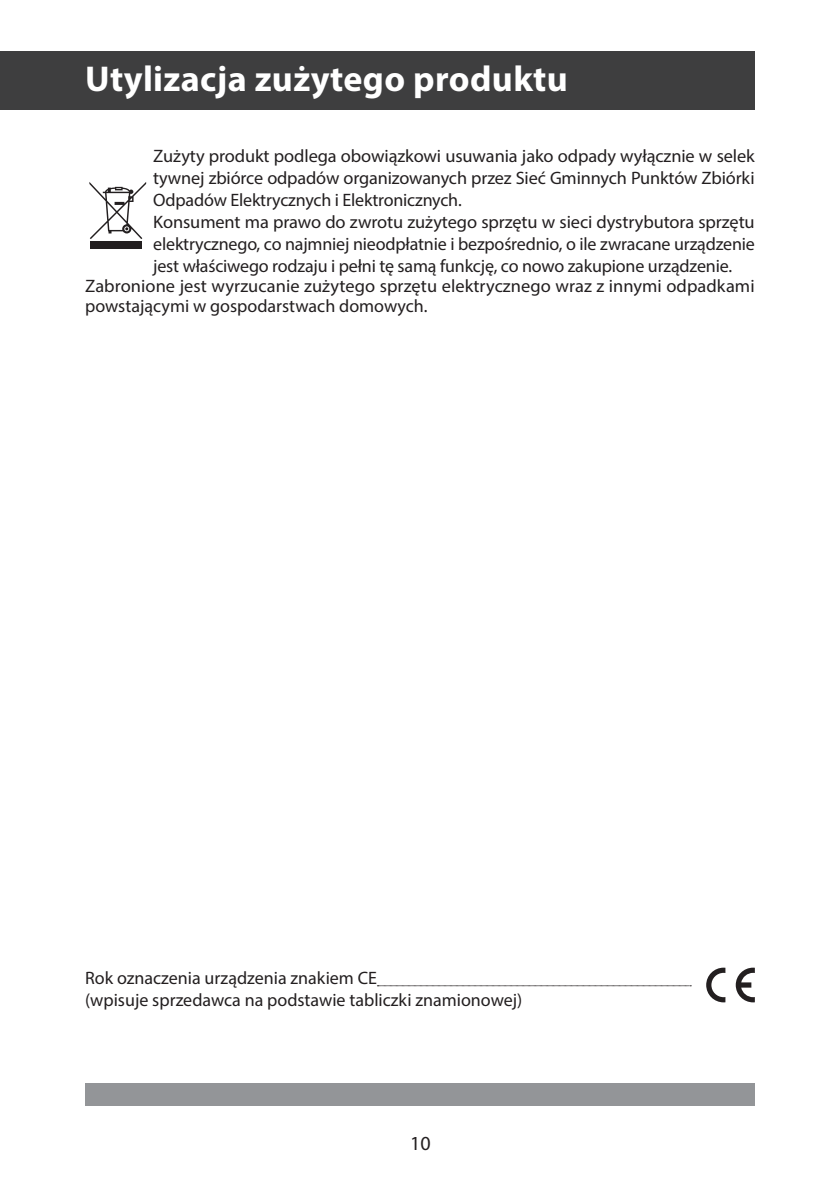
<style>
.page{position:relative;width:840px;height:1191px;background:#fff}
.page>*{position:absolute;margin:0;border:0;box-sizing:border-box;transform-origin:0 0}
.Srodtyt_2_Lewy{font:700 36px "Myriad Pro";letter-spacing:.01em;color:#fff}
.t1{font:20px "Myriad Pro";color:#231f20}
.Tekst_wciecie{font:18px/22px "Myriad Pro";letter-spacing:-.01em;color:#231f20;text-align:justify}
.Tekst{font:18px/20px "Myriad Pro";letter-spacing:.005em;color:#231f20}
</style>
<div class="page">
<div style="left:85px;top:1083px;width:669px;height:23px;background:#939598"></div>
<div style="left:0;top:51px;width:754px;height:59px;background:#3e3e3f"></div>
<svg style="left:89px;top:182px;width:57px;height:57px"></svg>
<div style="left:90px;top:242px;width:51px;height:7px;background:#231f20"></div>
<svg style="left:377px;top:985px;width:314px;height:1px"></svg>
<svg style="left:735px;top:967px;width:19px;height:35px"></svg>
<svg style="left:706px;top:967px;width:19px;height:35px"></svg>
<p class="Srodtyt_2_Lewy" style="left:85px;top:56px;width:484px">Utylizacja zużytego produktu</p>
<p class="Tekst_wciecie" style="left:153px;top:144px;width:602px">Zużyty produkt podlega obowiązkowi usuwania jako odpady wyłącznie w selek tywnej zbiórce odpadów organizowanych przez Sieć Gminnych Punktów Zbiórki Odpadów Elektrycznych i Elektronicznych.</p>
<p class="Tekst_wciecie" style="left:153px;top:210px;width:603px">Konsument ma prawo do zwrotu zużytego sprzętu w sieci dystrybutora sprzętu elektrycznego, co najmniej nieodpłatnie i bezpośrednio, o ile zwracane urządzenie jest właściwego rodzaju i pełni tę samą funkcję, co nowo zakupione urządzenie.</p>
<p class="Tekst" style="left:85px;top:275px;width:670px">Zabronione jest wyrzucanie zużytego sprzętu elektrycznego wraz z innymi odpadkami powstającymi w gospodarstwach domowych.</p>
<p class="Tekst_wciecie" style="left:85px;top:966px;width:293px">Rok oznaczenia urządzenia znakiem CE</p>
<p class="Tekst_wciecie" style="left:85px;top:988px;width:438px">(wpisuje sprzedawca na podstawie tabliczki znamionowej)</p>
<p class="t1" style="left:410px;top:1130px;width:22px">10</p>
</div>
